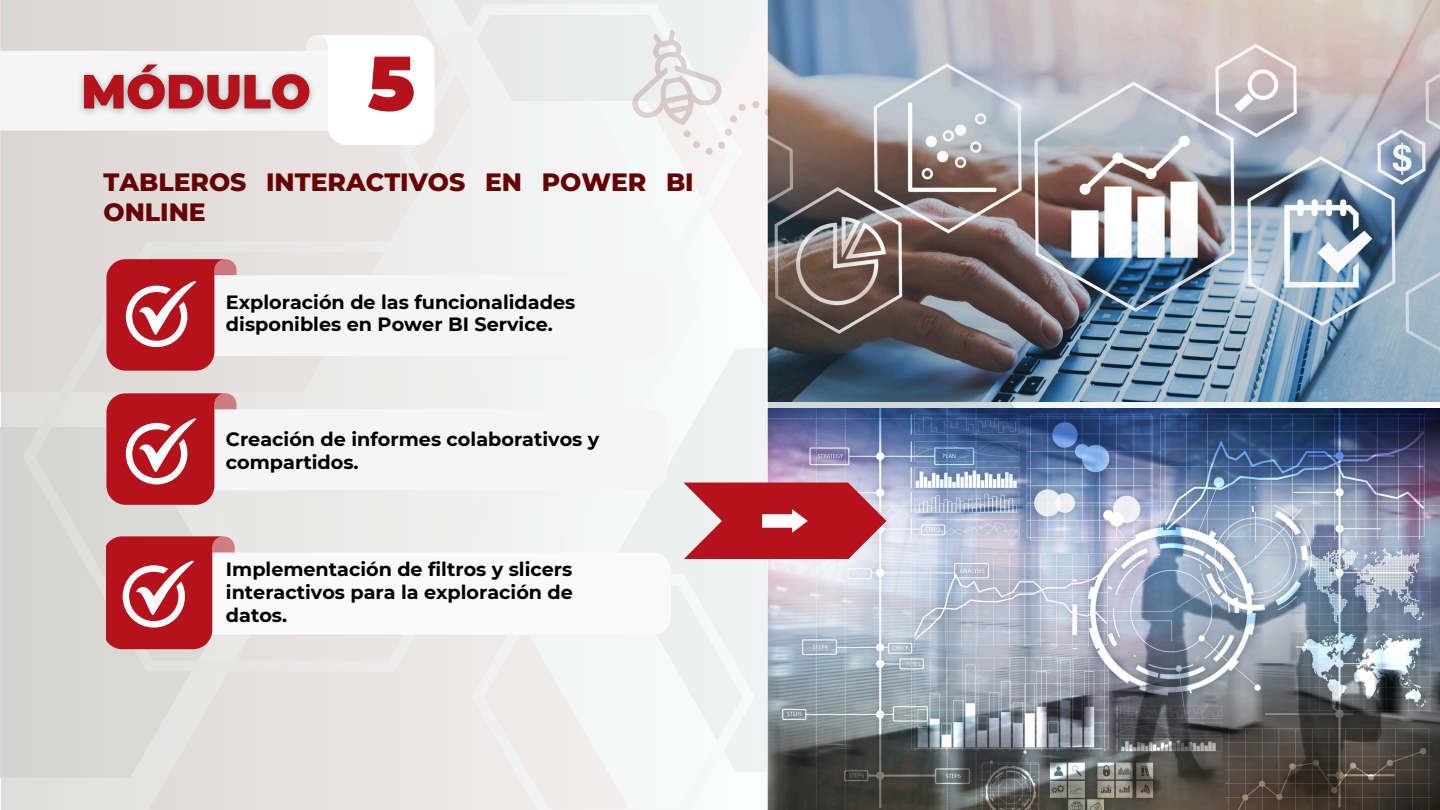
<style>
.page{position:relative;width:1440px;height:810px;background:#fff}
.page>*{position:absolute;margin:0;border:0;box-sizing:border-box;transform-origin:0 0}
.t1{font:900 76.7px "Montserrat";color:#b5121b}
.t2{font:800 25.1px/30.1px "Montserrat";color:#670000}
.t3{font:700 19.2px/22.5px "Montserrat";color:#000}
</style>
<div class="page">
<img style="left:768px;top:0;width:672px;height:401px">
<img style="left:768px;top:409px;width:672px;height:401px">
<div style="left:1px;top:0;width:767px;height:810px;background:linear-gradient(to right,#d9d5d2,#fafafa)"></div>
<svg style="left:0;top:0;width:816px;height:156px"></svg>
<svg style="left:106px;top:259px;width:561px;height:112px"></svg>
<svg style="left:106px;top:393px;width:561px;height:112px"></svg>
<svg style="left:106px;top:536px;width:565px;height:113px"></svg>
<svg style="left:683px;top:483px;width:203px;height:76px;background:#c1434b"></svg>
<img style="left:72px;top:55px;width:250px;height:68px">
<p class="t1" style="left:368px;top:36px;width:49px">5</p>
<p class="t2" style="left:104px;top:167px;width:592px">TABLEROS INTERACTIVOS EN POWER BI<br>ONLINE</p>
<p class="t3" style="left:226px;top:291px;width:351px">Exploración de las funcionalidades disponibles en Power BI Service.</p>
<h2 class="t3" style="left:226px;top:428px;width:375px">Creación de informes colaborativos y compartidos.</h2>
<p class="t3" style="left:226px;top:558px;width:348px;line-height:23px;text-align:justify">Implementación de filtros y slicers interactivos para la exploración de datos.</p>
</div>
